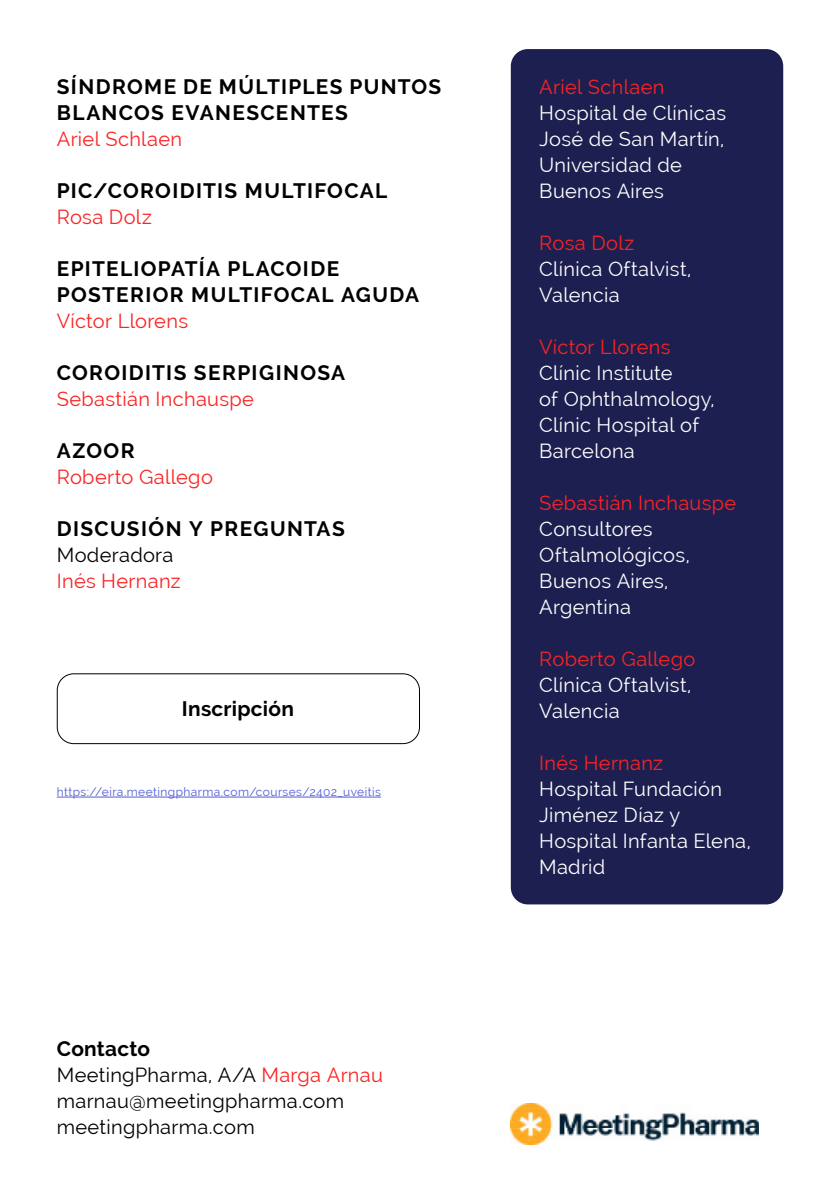
<style>
.page{position:relative;width:840px;height:1191px;background:#fff}
.page>*{position:absolute;margin:0;border:0;box-sizing:border-box;transform-origin:0 0}
.t1{font:700 20.8px/26px "Raleway";letter-spacing:.06em;color:#000}
.t2{font:700 20.8px "Raleway";letter-spacing:.015em;color:#000}
.t3{font:20px/26px "Raleway";letter-spacing:.015em;color:#fff}
.t4{font:20px "Raleway";letter-spacing:.015em;color:#fa2424}
.t5{font:20px/26px "Raleway";letter-spacing:.015em;color:#000}
.t6{font:12px "Raleway";letter-spacing:.035em;color:#4f5cd6}
.s1{color:#fa2424}
</style>
<div class="page">
<div style="left:510px;top:49px;width:272px;height:855px;background:#1c1f4f;border-radius:17px"></div>
<img style="left:510px;top:1103px;width:247px;height:41px">
<div style="left:57px;top:673px;width:363px;height:71px;border:1px solid #000;border-radius:17px"></div>
<hr style="left:57px;top:796px;width:324px;height:1px;background:#4f5cd6">
<p class="t1" style="left:57px;top:74px;width:386px">SÍNDROME DE MÚLTIPLES PUNTOS<br>BLANCOS EVANESCENTES</p>
<p class="t4" style="left:57px;top:127px;width:127px">Ariel Schlaen</p>
<p class="t1" style="left:57px;top:178px;width:332px">PIC/COROIDITIS MULTIFOCAL</p>
<p class="t4" style="left:57px;top:205px;width:97px">Rosa Dolz</p>
<p class="t1" style="left:57px;top:256px;width:364px">EPITELIOPATÍA PLACOIDE<br>POSTERIOR MULTIFOCAL AGUDA</p>
<p class="t4" style="left:57px;top:309px;width:133px">Víctor Llorens</p>
<p class="t1" style="left:57px;top:360px;width:290px">COROIDITIS SERPIGINOSA</p>
<p class="t4" style="left:57px;top:387px;width:198px">Sebastián Inchauspe</p>
<p class="t1" style="left:57px;top:438px;width:79px">AZOOR</p>
<p class="t4" style="left:57px;top:465px;width:157px">Roberto Gallego</p>
<p class="t1" style="left:57px;top:516px;width:289px">DISCUSIÓN Y PREGUNTAS</p>
<p class="t5" style="left:57px;top:542px;width:118px">Moderadora</p>
<p class="t4" style="left:57px;top:569px;width:125px">Inés Hernanz</p>
<p class="t2" style="left:182px;top:697px;width:114px">Inscripción</p>
<p class="t6" style="left:57px;top:785px;width:325px">https://eira.meetingpharma.com/courses/2402_uveitis</p>
<p class="t2" style="left:57px;top:1037px;width:95px">Contacto</p>
<p class="t5" style="left:57px;top:1062px;width:327px">MeetingPharma, A/A <span class="s1">Marga Arnau </span>marnau@meetingpharma.com meetingpharma.com</p>
<p class="t4" style="left:539px;top:75px;width:127px">Ariel Schlaen</p>
<p class="t3" style="left:539px;top:100px;width:188px">Hospital de Clínicas<br>José de San Martín,<br>Universidad de<br>Buenos Aires</p>
<p class="t4" style="left:539px;top:231px;width:97px">Rosa Dolz</p>
<p class="t3" style="left:539px;top:256px;width:153px">Clínica Oftalvist,<br>Valencia</p>
<p class="t4" style="left:539px;top:335px;width:133px">Víctor Llorens</p>
<p class="t3" style="left:539px;top:360px;width:177px">Clínic Institute<br>of Ophthalmology,<br>Clínic Hospital of<br>Barcelona</p>
<p class="t4" style="left:539px;top:491px;width:198px">Sebastián Inchauspe</p>
<p class="t3" style="left:539px;top:516px;width:152px">Consultores<br>Oftalmológicos,<br>Buenos Aires,<br>Argentina</p>
<p class="t4" style="left:539px;top:647px;width:157px">Roberto Gallego</p>
<p class="t3" style="left:539px;top:672px;width:153px">Clínica Oftalvist,<br>Valencia</p>
<p class="t4" style="left:539px;top:751px;width:125px">Inés Hernanz</p>
<p class="t3" style="left:539px;top:776px;width:213px">Hospital Fundación<br>Jiménez Díaz y<br>Hospital Infanta Elena,<br>Madrid</p>
</div>
